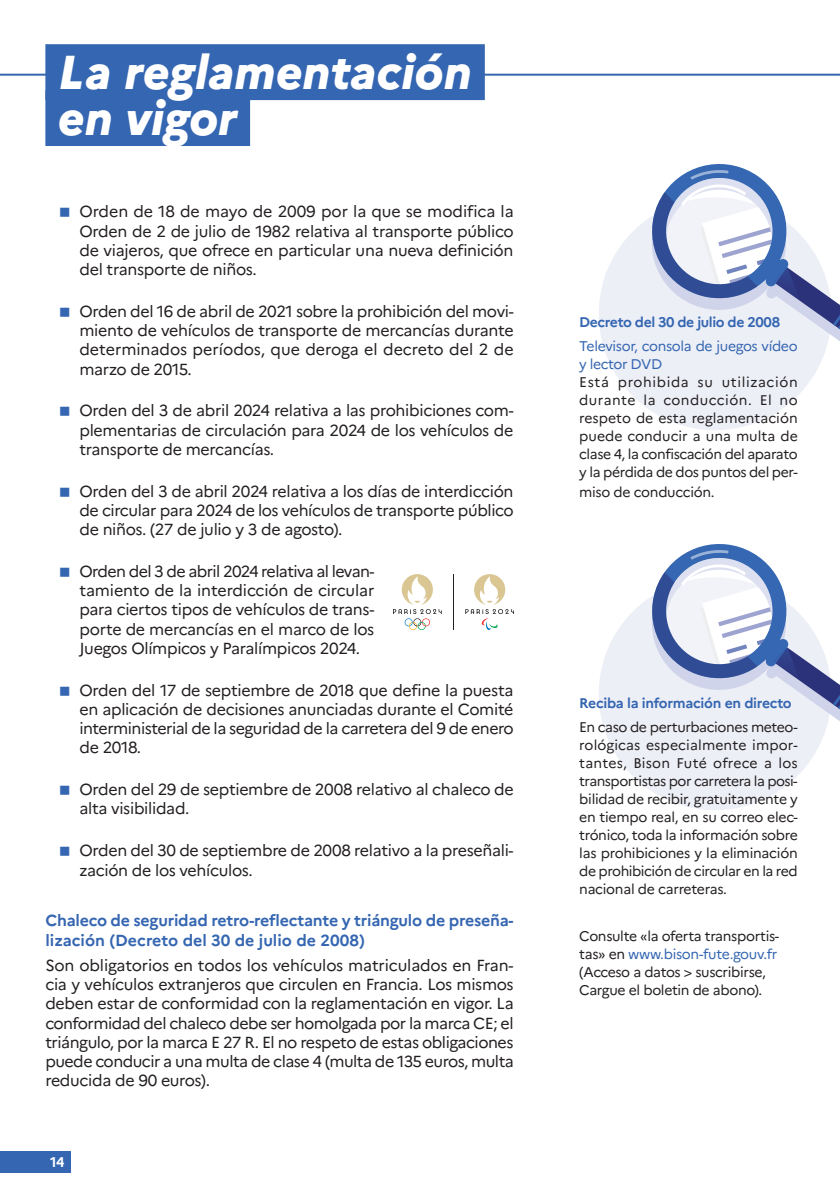
<style>
.page{position:relative;width:840px;height:1191px;background:#fff}
.page>*{position:absolute;margin:0;border:0;box-sizing:border-box;transform-origin:0 0}
.t1{font:italic 800 47.4px/46px "Marianne";color:#fff}
.t2{font:16px/19.2px "Marianne";letter-spacing:-.02em;color:#231f20;text-align:justify}
.t3{font:700 16px/20px "Marianne";letter-spacing:-.015em;color:#3566b1}
.t4{font:14px/18px "Marianne";letter-spacing:-.03em;color:#231f20;text-align:justify}
.t5{font:700 14px "Marianne";letter-spacing:-.025em;color:#3566b1}
.t6{font:14px/18px "Marianne";letter-spacing:-.025em;color:#3566b1}
.t7{font:700 14px "Marianne";color:#fff}
.s1{color:#3566b1}
</style>
<div class="page">
<div style="left:0;top:1151px;width:70px;height:21px;background:#3566b1"></div>
<div style="left:598px;top:577px;width:233px;height:233px;background:#edeff7;border-radius:50%"></div>
<svg style="left:648px;top:544px;width:191px;height:183px"></svg>
<div style="left:598px;top:197px;width:233px;height:233px;background:#edeff7;border-radius:50%"></div>
<svg style="left:648px;top:164px;width:191px;height:183px"></svg>
<hr style="left:0;top:74px;width:839px;height:2px;background:#3566b1">
<div style="left:45px;top:44px;width:439px;height:56px;background:#3566b1"></div>
<div style="left:45px;top:90px;width:205px;height:56px;background:#3566b1"></div>
<hr style="left:453px;top:574px;width:1px;height:56px;background:#231f20">
<svg style="left:393px;top:574px;width:48px;height:56px"></svg>
<svg style="left:465px;top:574px;width:48px;height:56px"></svg>
<h1 class="t1" style="left:58px;top:45px;width:415px">La reglamentación en vigor</h1>
<p class="t2" style="left:79px;top:202px;width:435px">Orden de 18 de mayo de 2009 por la que se modifica la Orden de 2 de julio de 1982 relativa al transporte público de viajeros, que ofrece en particular una nueva definición del transporte de niños.</p>
<p class="t2" style="left:79px;top:301px;width:435px">Orden del 16 de abril de 2021 sobre la prohibición del movi&shy;miento de vehículos de transporte de mercancías durante determinados períodos, que deroga el decreto del 2 de marzo de 2015.</p>
<p class="t2" style="left:79px;top:401px;width:435px">Orden del 3 de abril 2024 relativa a las prohibiciones com&shy;plementarias de circulación para 2024 de los vehículos de transporte de mercancías.</p>
<p class="t2" style="left:79px;top:481px;width:435px">Orden del 3 de abril 2024 relativa a los días de interdicción de circular para 2024 de los vehículos de transporte público de niños. (27 de julio y 3 de agosto).</p>
<p class="t2" style="left:79px;top:562px;width:296px">Orden del 3 de abril 2024 relativa al levan&shy;tamiento de la interdicción de circular para ciertos tipos de vehículos de trans&shy;porte de mercancías en el marco de los Juegos Olímpicos y Paralímpicos 2024.</p>
<p class="t2" style="left:79px;top:680px;width:435px">Orden del 17 de septiembre de 2018 que define la puesta en aplicación de decisiones anunciadas durante el Comité interministerial de la seguridad de la carretera del 9 de enero de 2018.</p>
<p class="t2" style="left:79px;top:780px;width:435px">Orden del 29 de septiembre de 2008 relativo al chaleco de alta visibilidad.</p>
<p class="t2" style="left:79px;top:841px;width:435px">Orden del 30 de septiembre de 2008 relativo a la preseñali&shy;zación de los vehículos.</p>
<p class="t3" style="left:45px;top:910px;width:469px">Chaleco de seguridad retro-reflectante y triángulo de preseña&shy;lización (Decreto del 30 de julio de 2008)</p>
<p class="t2" style="left:45px;top:955px;width:470px">Son obligatorios en todos los vehículos matriculados en Fran&shy;cia y vehículos extranjeros que circulen en Francia. Los mismos deben estar de conformidad con la reglamentación en vigor. La conformidad del chaleco debe ser homolgada por la marca CE; el triángulo, por la marca E 27 R. El no respeto de estas obligaciones puede conducir a una multa de clase 4 (multa de 135 euros, multa reducida de 90 euros).</p>
<p class="t7" style="left:50px;top:1153px;width:16px">14</p>
<p class="t5" style="left:579px;top:313px;width:202px">Decreto del 30 de julio de 2008</p>
<p class="t6" style="left:579px;top:336px;width:220px">Televisor, consola de juegos vídeo y lector DVD</p>
<p class="t4" style="left:579px;top:372px;width:220px">Está prohibida su utilización durante la conducción. El no respeto de esta reglamentación puede conducir a una multa de clase 4, la confiscación del aparato y la pérdida de dos puntos del per-</p>
<p class="t4" style="left:579px;top:482px;width:137px">miso de conducción.</p>
<p class="t5" style="left:579px;top:694px;width:214px">Reciba la información en directo</p>
<p class="t4" style="left:579px;top:717px;width:220px">En caso de perturbaciones meteo&shy;rológicas especialmente impor&shy;tantes, Bison Futé ofrece a los transportistas por carretera la posi&shy;bilidad de recibir, gratuitamente y en tiempo real, en su correo elec&shy;trónico, toda la información sobre las prohibiciones y la eliminación de prohibición de circular en la red nacional de carreteras.</p>
<p class="t4" style="left:579px;top:927px;width:201px;text-align:left">Consulte «la oferta transportis&shy;tas» en <span class="s1">www.bison-fute.gouv.fr </span>(Acceso a datos &gt; suscribirse,<br>Cargue el boletin de abono).</p>
</div>
